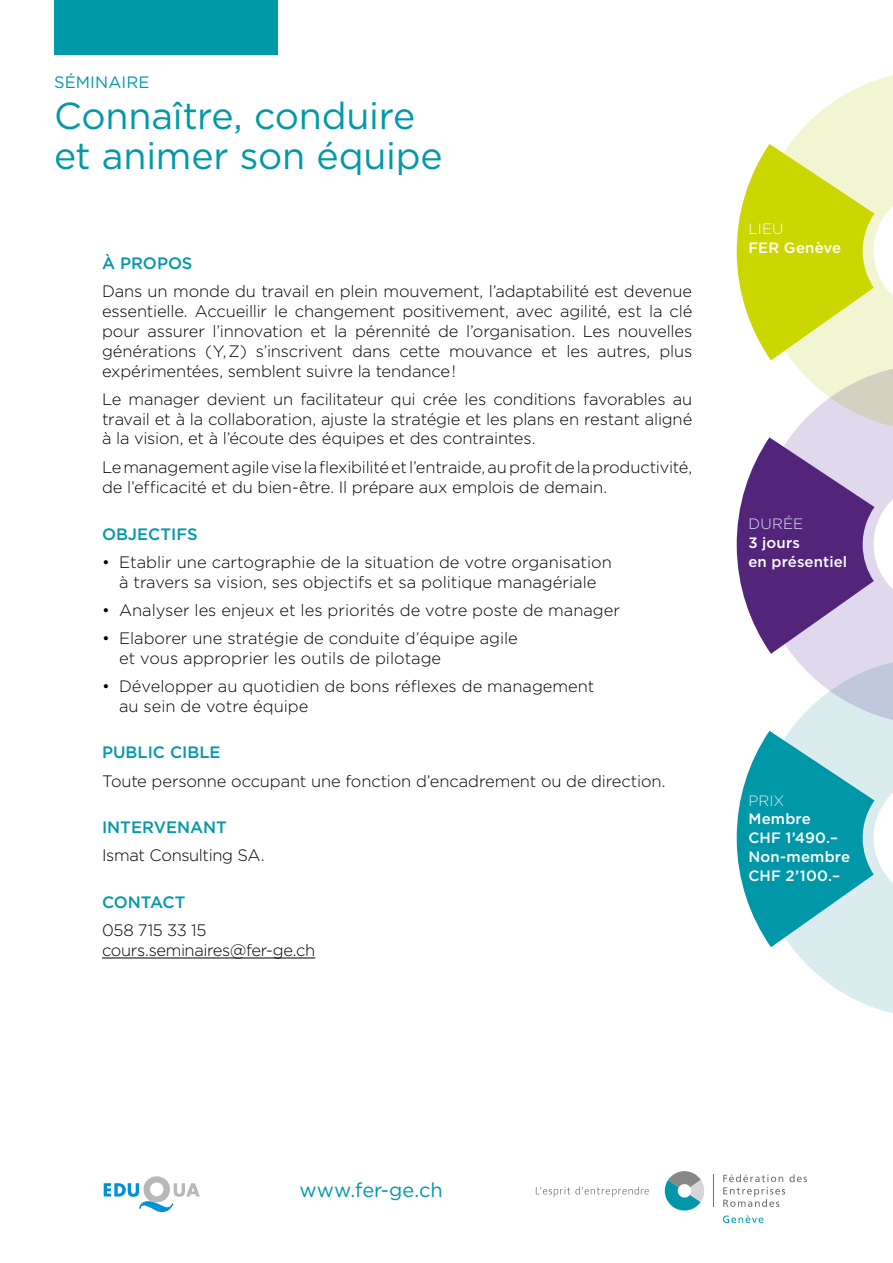
<style>
.page{position:relative;width:893px;height:1263px;background:#fff}
.page>*{position:absolute;margin:0;border:0;box-sizing:border-box;transform-origin:0 0}
.t1{font:37.5px/40.5px "Gotham HTF";letter-spacing:-.005em;color:#0099a8}
.t2{font:19.95px "Gotham HTF";color:#0098a9}
.t3{font:300 16.5px/19.8px "Gotham HTF";letter-spacing:-.005em;color:#000}
.t4{font:500 16.5px "Gotham HTF";color:#0099a8}
.t5{font:300 16.5px/19.8px "Gotham HTF";letter-spacing:-.025em;color:#000}
.t6{font:16.5px "Gotham HTF";letter-spacing:.01em;color:#0099a8}
.t7{font:500 15px/18.8px "Gotham HTF";letter-spacing:.01em;color:#fff}
.t8{font:300 15px "Gotham HTF";letter-spacing:.01em;color:#d9ebed}
.t9{font:300 15px "Gotham HTF";color:#fff}
</style>
<div class="page">
<hr style="left:102px;top:958px;width:213px;height:1px;background:#000">
<div style="left:54px;top:0;width:224px;height:54px;background:#0099a8"></div>
<svg style="left:790px;top:726px;width:103px;height:288px;fill:#dbecee"></svg>
<svg style="left:736px;top:731px;width:138px;height:216px;background:#4fb6c2"></svg>
<svg style="left:790px;top:433px;width:103px;height:293px"></svg>
<svg style="left:736px;top:437px;width:138px;height:217px;background:#8666a3"></svg>
<svg style="left:770px;top:75px;width:123px;height:358px"></svg>
<svg style="left:736px;top:144px;width:138px;height:216px;background:#dae14c"></svg>
<svg style="left:723px;top:1215px;width:40px;height:8px"></svg>
<svg style="left:665px;top:1171px;width:39px;height:39px"></svg>
<svg style="left:723px;top:1174px;width:84px;height:33px"></svg>
<hr style="left:713px;top:1175px;width:1px;height:32px;background:#706f6f">
<svg style="left:536px;top:1186px;width:113px;height:11px"></svg>
<svg style="left:104px;top:1176px;width:96px;height:36px"></svg>
<p class="t6" style="left:54px;top:73px;width:97px">SÉMINAIRE</p>
<h1 class="t1" style="left:54px;top:95px;width:390px">Connaître, conduire et animer son équipe</h1>
<p class="t4" style="left:102px;top:254px;width:92px">À PROPOS</p>
<p class="t3" style="left:102px;top:281px;width:592px;text-align:justify">Dans un monde du travail en plein mouvement, l’adaptabilité est devenue essentielle. Accueillir le changement positivement, avec agilité, est la clé pour assurer l’innovation et la pérennité de l’organisation. Les nouvelles générations (Y,Z) s’inscrivent dans cette mouvance et les autres, plus expérimentées, semblent suivre la tendance!</p>
<p class="t3" style="left:102px;top:389px;width:592px;text-align:justify">Le manager devient un facilitateur qui crée les conditions favorables au travail et à la collaboration, ajuste la stratégie et les plans en restant aligné à la vision, et à l’écoute des équipes et des contraintes.</p>
<p class="t3" style="left:102px;top:457px;width:592px">Le management agile vise la flexibilité et l’entraide, au profit de la productivité, de l’efficacité et du bien-être. Il prépare aux emplois de demain.</p>
<p class="t4" style="left:102px;top:524px;width:97px">OBJECTIFS</p>
<p class="t3" style="left:102px;top:552px;width:511px;text-align:center">• Etablir une cartographie de la situation de votre organisation à travers sa vision, ses objectifs et sa politique managériale</p>
<p class="t3" style="left:102px;top:600px;width:519px">• Analyser les enjeux et les priorités de votre poste de manager</p>
<p class="t3" style="left:119px;top:628px;width:400px;text-indent:-17px">• Elaborer une stratégie de conduite d’équipe agile et vous approprier les outils de pilotage</p>
<p class="t3" style="left:119px;top:676px;width:477px;text-indent:-17px">• Développer au quotidien de bons réflexes de management au sein de votre équipe</p>
<p class="t4" style="left:102px;top:743px;width:120px">PUBLIC CIBLE</p>
<p class="t3" style="left:102px;top:771px;width:565px">Toute personne occupant une fonction d’encadrement ou de direction.</p>
<p class="t4" style="left:102px;top:817px;width:126px">INTERVENANT</p>
<p class="t3" style="left:102px;top:845px;width:164px">Ismat Consulting SA.</p>
<p class="t4" style="left:102px;top:892px;width:85px">CONTACT</p>
<p class="t5" style="left:102px;top:920px;width:215px">058 715 33 15 cours.seminaires@fer-ge.ch</p>
<p class="t9" style="left:748px;top:220px;width:37px">LIEU</p>
<p class="t7" style="left:748px;top:237px;width:94px">FER Genève</p>
<p class="t8" style="left:748px;top:516px;width:56px">DURÉE</p>
<p class="t7" style="left:748px;top:533px;width:100px">3 jours<br>en présentiel</p>
<p class="t8" style="left:748px;top:792px;width:38px">PRIX</p>
<p class="t7" style="left:748px;top:809px;width:103px">Membre<br>CHF 1’490.–<br>Non-membre<br>CHF 2’100.–</p>
<p class="t2" style="left:299px;top:1179px;width:145px">www.fer-ge.ch</p>
</div>
